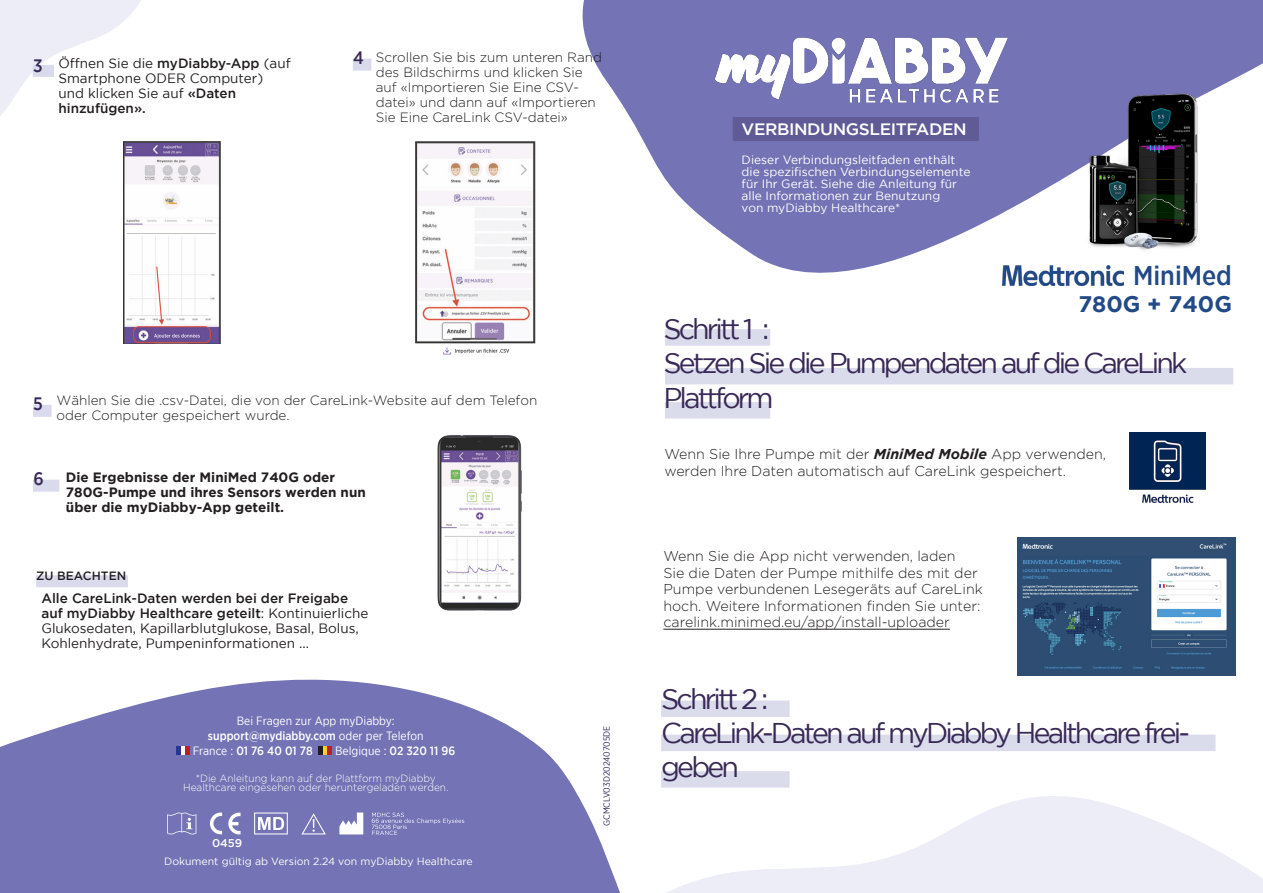
<style>
.page{position:relative;width:1263px;height:893px;background:#fff}
.page>*{position:absolute;margin:0;border:0;box-sizing:border-box;transform-origin:0 0}
.t1{font:28.5px/34.2px "Gotham";letter-spacing:-.1em;color:#392956}
.t2{font:500 27px "Gotham Narrow";color:#224a87}
.t3{font:700 22.5px "Gotham";color:#224a87}
.t4{font:500 18px "Gotham Narrow";color:#392956}
.t5{font:500 16.5px "Gotham";letter-spacing:-.025em;color:#fff;scale:1.04 1}
.t6{font:300 14.25px/16.5px "Gotham";color:#231f20}
.t7{font:13.5px/15px "Gotham";color:#231f20}
.t8{font:300 13.5px/15px "Gotham";color:#231f20}
.t9{font:700 13.5px/15px "Gotham";color:#231f20}
.t10{font:12px/12px "Gotham";color:#fff}
.t11{font:500 12px "Gotham Narrow";color:#fff}
.t12{font:12px "Gotham Narrow";color:#fff}
.t13{font:500 12px "Gotham";color:#231f20}
.t14{font:500 11.25px "Gotham";color:#fff}
.t15{font:300 10.5px/9px "Gotham";color:#fff;text-align:center;scale:.96 1}
.t16{font:10.5px "Gotham";color:#fff}
.t17{font:9px "Gotham Narrow";color:#392956}
.s1{font-family:"Gotham Narrow";font-weight:500;font-size:18px;color:#392956}
.s2{font-weight:500}
.s3{font-weight:400}
.s4{font-weight:700;font-style:italic}
</style>
<div class="page">
<svg style="left:582px;top:0;width:681px;height:286px;fill:#7373b5"></svg>
<svg style="left:0;top:679px;width:611px;height:214px;fill:#7373b5"></svg>
<div style="left:733px;top:117px;width:246px;height:24px;background:#605b96"></div>
<svg style="left:0;top:0;width:141px;height:116px"></svg>
<img style="left:1017px;top:538px;width:218px;height:138px">
<hr style="left:663px;top:629px;width:287px;height:1px;background:#231f20">
<div style="left:665px;top:368px;width:568px;height:16px;background:#dadcec"></div>
<div style="left:665px;top:402px;width:105px;height:17px;background:#dadcec"></div>
<div style="left:665px;top:329px;width:105px;height:17px;background:#dadcec"></div>
<svg style="left:611px;top:796px;width:652px;height:97px"></svg>
<div style="left:176px;top:746px;width:5px;height:8px;background:#283890"></div>
<svg style="left:181px;top:746px;width:4px;height:8px"></svg>
<div style="left:185px;top:746px;width:5px;height:8px;background:#be1d2c"></div>
<div style="left:318px;top:746px;width:5px;height:9px;background:#231f20"></div>
<svg style="left:323px;top:746px;width:4px;height:9px"></svg>
<div style="left:327px;top:746px;width:5px;height:9px;background:#be1d2c"></div>
<img style="left:1084px;top:93px;width:119px;height:159px">
<img style="left:1002px;top:265px;width:122px;height:20px">
<img style="left:1129px;top:432px;width:76px;height:71px">
<div style="left:661px;top:735px;width:554px;height:16px;background:#dadcec"></div>
<div style="left:661px;top:771px;width:129px;height:17px;background:#dadcec"></div>
<div style="left:661px;top:700px;width:129px;height:17px;background:#dadcec"></div>
<div style="left:33px;top:65px;width:21px;height:12px;background:#d9dbed"></div>
<div style="left:353px;top:59px;width:18px;height:12px;background:#d9dbed"></div>
<img style="left:124px;top:141px;width:96px;height:202px">
<div style="left:36px;top:575px;width:92px;height:12px;background:#d9dbed"></div>
<img style="left:416px;top:141px;width:120px;height:203px">
<div style="left:33px;top:405px;width:19px;height:12px;background:#d9dbed"></div>
<div style="left:33px;top:480px;width:26px;height:12px;background:#d9dbed"></div>
<img style="left:437px;top:435px;width:85px;height:176px">
<img style="left:443px;top:347px;width:67px;height:8px">
<svg style="left:301px;top:813px;width:25px;height:21px"></svg>
<svg style="left:167px;top:812px;width:29px;height:22px"></svg>
<svg style="left:210px;top:812px;width:12px;height:22px"></svg>
<svg style="left:228px;top:813px;width:12px;height:21px"></svg>
<svg style="left:254px;top:812px;width:34px;height:22px"></svg>
<svg style="left:339px;top:812px;width:24px;height:22px"></svg>
<svg style="left:372px;top:813px;width:92px;height:22px;background:#8080bc"></svg>
<img style="left:706px;top:26px;width:311px;height:90px">
<p class="t7" style="left:33px;top:55px;width:259px"><span class="s1">3</span> Öffnen Sie die <span class="s2">myDiabby-App</span> (auf</p>
<p class="t4" style="left:353px;top:46px;width:12px">4</p>
<p class="t7" style="left:58px;top:70px;width:206px">Smartphone ODER Computer) und klicken Sie auf <span class="s2">«Daten hinzufügen».</span></p>
<p class="t8" style="left:376px;top:50px;width:228px">Scrollen Sie bis zum unteren Rand des Bildschirms und klicken Sie auf «Importieren Sie Eine CSV&shy;datei» und dann auf «Importieren<br>Sie Eine CareLink CSV-datei»</p>
<p class="t8" style="left:56px;top:393px;width:482px;text-indent:-23px"><span class="s1">5</span> Wählen Sie die .csv-Datei, die von der CareLink-Website auf dem Telefon oder Computer gespeichert wurde.</p>
<p class="t9" style="left:66px;top:470px;width:301px;text-indent:-33px"><span class="s1">6</span> Die Ergebnisse der MiniMed 740G oder<br>780G-Pumpe und ihres Sensors werden nun über die myDiabby-App geteilt.</p>
<p class="t13" style="left:36px;top:569px;width:92px">ZU BEACHTEN</p>
<p class="t7" style="left:41px;top:591px;width:329px"><span class="s2">Alle CareLink-Daten werden bei der Freigabe auf myDiabby Healthcare geteilt</span>: Kontinuierliche Glukosedaten, Kapillarblutglukose, Basal, Bolus, Kohlenhydrate, Pumpeninformationen ...</p>
<p class="t12" style="left:237px;top:713px;width:159px">Bei Fragen zur App myDiabby:</p>
<p class="t11" style="left:208px;top:728px;width:217px">support@mydiabby.com <span class="s3">oder per Telefon</span></p>
<p class="t11" style="left:193px;top:743px;width:121px"><span class="s3">France :</span> 01 76 40 01 78</p>
<p class="t12" style="left:335px;top:743px;width:122px">Belgique : <span class="s2">02 320 11 96</span></p>
<p class="t15" style="left:183px;top:774px;width:278px">*Die Anleitung kann auf der Plattform myDiabby<br>Healthcare eingesehen oder heruntergeladen werden.</p>
<p class="t14" style="left:212px;top:836px;width:32px">0459</p>
<p class="t16" style="left:164px;top:855px;width:310px">Dokument gültig ab Version 2.24 von myDiabby Healthcare</p>
<p class="t17" style="left:601px;top:826px;width:102px;rotate:-90deg">GCMCLV03D20240705DE</p>
<p class="t5" style="left:742px;top:120px;width:218px">VERBINDUNGSLEITFADEN</p>
<p class="t10" style="left:742px;top:154px;width:230px">Dieser Verbindungsleitfaden enthält die spezifischen Verbindungselemente für Ihr Gerät. Siehe die Anleitung für alle Informationen zur Benutzung<br>von myDiabby Healthcare*</p>
<h2 class="t2" style="left:1133px;top:258px;width:100px">MiniMed</h2>
<h3 class="t3" style="left:1078px;top:291px;width:155px">780G + 740G</h3>
<h1 class="t1" style="left:663px;top:312px;width:526px">Schritt 1 :<br>Setzen Sie die Pumpendaten auf die CareLink<br>Plattform</h1>
<p class="t6" style="left:664px;top:446px;width:443px">Wenn Sie Ihre Pumpe mit der <span class="s4">MiniMed Mobile</span> App verwenden, werden Ihre Daten automatisch auf CareLink gespeichert.</p>
<p class="t6" style="left:663px;top:548px;width:321px">Wenn Sie die App nicht verwenden, laden<br>Sie die Daten der Pumpe mithilfe des mit der Pumpe verbundenen Lesegeräts auf CareLink hoch. Weitere Informationen finden Sie unter: carelink.minimed.eu/app/install-uploader</p>
<h1 class="t1" style="left:661px;top:681px;width:530px">Schritt 2 :<br>CareLink-Daten auf myDiabby Healthcare frei&shy;geben</h1>
</div>
